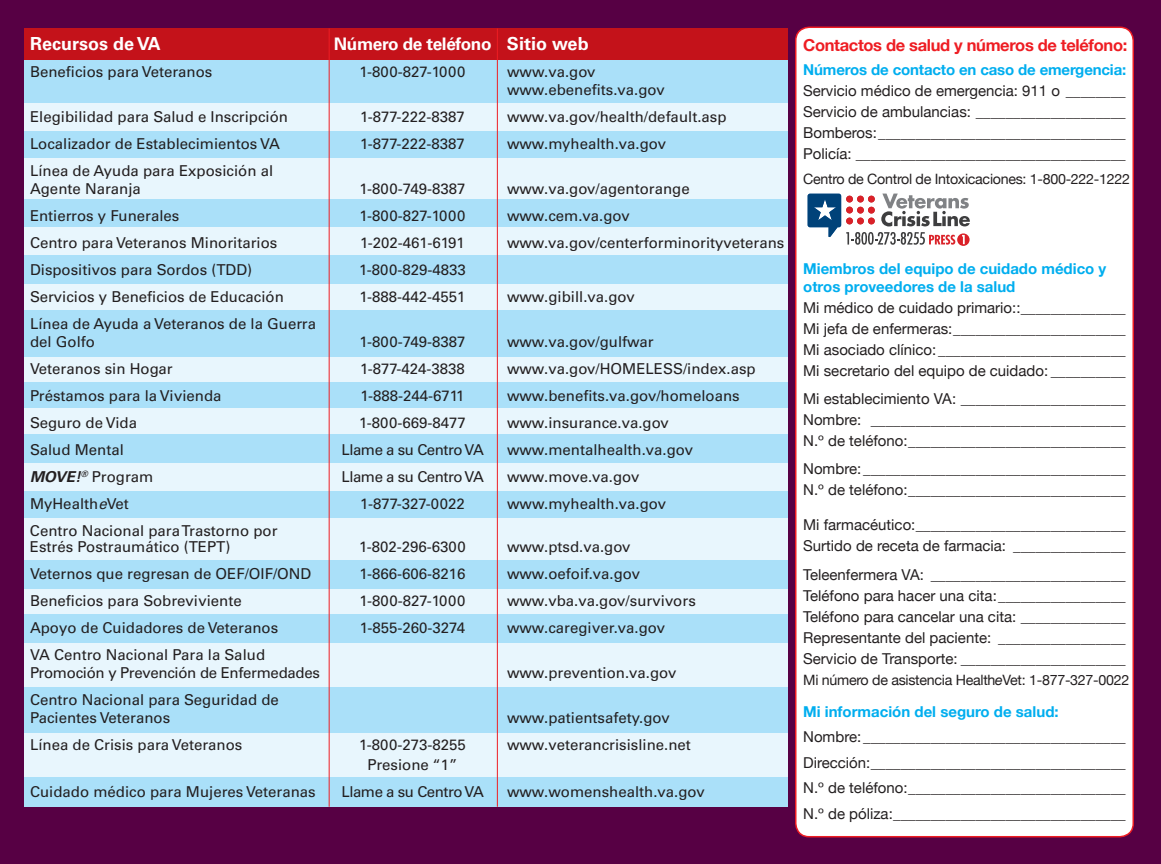
<style>
.page{position:relative;width:1161px;height:864px;background:#570044}
.page>*{position:absolute;margin:0;border:0;box-sizing:border-box;transform-origin:0 0}
.t1{font:700 18px "Univers";color:#fff}
.t2{font:700 17.25px "Univers";letter-spacing:-.02em;color:#fff}
.t3{font:700 16.5px "Helvetica Neue";letter-spacing:-.02em;color:#ee1d23}
.t4{font:15px/18px "Univers";color:#231f20}
.t5{font:15px/21px "Helvetica Neue";color:#231f20;text-align:right}
.t6{font:700 15px/18px "Helvetica Neue";color:#00aeef}
.t7{font:15px/18px "Univers";letter-spacing:-.02em;color:#231f20}
.t8{font:15px "Univers";letter-spacing:-.03em;color:#231f20}
.t9{font:14.25px "Helvetica Neue";letter-spacing:-.02em;color:#231f20}
.s1{font-weight:700;font-style:italic}
.s2{font-style:italic}
</style>
<div class="page">
<div style="left:24px;top:60px;width:763px;height:747px;background:#aae0f9"></div>
<div style="left:24px;top:103px;width:763px;height:27px;background:#e8f6fd"></div>
<div style="left:24px;top:158px;width:763px;height:41px;background:#e8f6fd"></div>
<div style="left:24px;top:228px;width:763px;height:27px;background:#e8f6fd"></div>
<div style="left:24px;top:284px;width:763px;height:26px;background:#e8f6fd"></div>
<div style="left:24px;top:357px;width:763px;height:25px;background:#e8f6fd"></div>
<div style="left:24px;top:409px;width:763px;height:25px;background:#e8f6fd"></div>
<div style="left:24px;top:463px;width:763px;height:27px;background:#e8f6fd"></div>
<div style="left:24px;top:589px;width:763px;height:25px;background:#e8f6fd"></div>
<div style="left:24px;top:518px;width:763px;height:42px;background:#e8f6fd"></div>
<div style="left:24px;top:644px;width:763px;height:43px;background:#e8f6fd"></div>
<div style="left:24px;top:28px;width:763px;height:31px;background:#c4121a"></div>
<div style="left:796px;top:27px;width:337px;height:810px;background:#fff;border-radius:14px"></div>
<div style="left:795px;top:27px;width:339px;height:810px;border:2px solid #ee1d23;border-radius:14px"></div>
<div style="left:24px;top:733px;width:763px;height:44px;background:#e8f6fd"></div>
<hr style="left:329px;top:28px;width:1px;height:779px;background:#ee1d23">
<hr style="left:497px;top:28px;width:1px;height:779px;background:#ee1d23">
<svg style="left:808px;top:194px;width:162px;height:52px"></svg>
<p class="t1" style="left:30px;top:33px;width:132px">Recursos de VA</p>
<p class="t2" style="left:334px;top:33px;width:159px">Número de teléfono</p>
<p class="t1" style="left:507px;top:33px;width:83px">Sitio web</p>
<p class="t4" style="left:30px;top:62px;width:184px">Beneficios para Veteranos</p>
<p class="t4" style="left:360px;top:62px;width:107px">1-800-827-1000</p>
<p class="t4" style="left:507px;top:62px;width:159px">www.va.gov www.ebenefits.va.gov</p>
<p class="t4" style="left:30px;top:107px;width:260px">Elegibilidad para Salud e Inscripción</p>
<p class="t4" style="left:360px;top:107px;width:106px">1-877-222-8387</p>
<p class="t4" style="left:507px;top:107px;width:221px">www.va.gov/health/default.asp</p>
<p class="t4" style="left:30px;top:134px;width:252px">Localizador de Establecimientos VA</p>
<p class="t4" style="left:360px;top:134px;width:106px">1-877-222-8387</p>
<p class="t4" style="left:507px;top:134px;width:161px">www.myhealth.va.gov</p>
<p class="t4" style="left:30px;top:161px;width:245px">Línea de Ayuda para Exposición al<br>Agente Naranja</p>
<p class="t4" style="left:360px;top:179px;width:107px">1-800-749-8387</p>
<p class="t4" style="left:507px;top:179px;width:184px">www.va.gov/agentorange</p>
<p class="t4" style="left:30px;top:206px;width:151px">Entierros y Funerales</p>
<p class="t4" style="left:360px;top:206px;width:107px">1-800-827-1000</p>
<p class="t4" style="left:507px;top:206px;width:124px">www.cem.va.gov</p>
<p class="t4" style="left:30px;top:233px;width:249px">Centro para Veteranos Minoritarios</p>
<p class="t4" style="left:360px;top:233px;width:106px">1-202-461-6191</p>
<p class="t4" style="left:507px;top:233px;width:279px">www.va.gov/centerforminorityveterans</p>
<p class="t4" style="left:30px;top:260px;width:224px">Dispositivos para Sordos (TDD)</p>
<p class="t4" style="left:359px;top:260px;width:108px">1-800-829-4833</p>
<p class="t4" style="left:30px;top:287px;width:255px">Servicios y Beneficios de Educación</p>
<p class="t4" style="left:359px;top:287px;width:108px">1-888-442-4551</p>
<p class="t4" style="left:507px;top:287px;width:129px">www.gibill.va.gov</p>
<p class="t4" style="left:30px;top:314px;width:288px">Línea de Ayuda a Veteranos de la Guerra del Golfo</p>
<p class="t4" style="left:360px;top:332px;width:107px">1-800-749-8387</p>
<p class="t4" style="left:507px;top:332px;width:148px">www.va.gov/gulfwar</p>
<p class="t4" style="left:30px;top:359px;width:144px">Veteranos sin Hogar</p>
<p class="t4" style="left:360px;top:359px;width:106px">1-877-424-3838</p>
<p class="t4" style="left:507px;top:359px;width:250px">www.va.gov/HOMELESS/index.asp</p>
<p class="t4" style="left:30px;top:386px;width:193px">Préstamos para la Vivienda</p>
<p class="t4" style="left:360px;top:386px;width:106px">1-888-244-6711</p>
<p class="t4" style="left:507px;top:386px;width:234px">www.benefits.va.gov/homeloans</p>
<p class="t4" style="left:30px;top:413px;width:109px">Seguro de Vida</p>
<p class="t4" style="left:359px;top:413px;width:108px">1-800-669-8477</p>
<p class="t4" style="left:507px;top:413px;width:163px">www.insurance.va.gov</p>
<p class="t4" style="left:30px;top:440px;width:95px">Salud Mental</p>
<p class="t8" style="left:341px;top:440px;width:144px">Llame a su Centro VA</p>
<p class="t4" style="left:507px;top:440px;width:188px">www.mentalhealth.va.gov</p>
<p class="t4" style="left:30px;top:467px;width:125px"><span class="s1">MOVE!</span><sup>®</sup> Program</p>
<p class="t8" style="left:341px;top:467px;width:144px">Llame a su Centro VA</p>
<p class="t4" style="left:507px;top:467px;width:134px">www.move.va.gov</p>
<p class="t4" style="left:30px;top:494px;width:100px">MyHealth<span class="s2">e</span>Vet</p>
<p class="t4" style="left:360px;top:494px;width:106px">1-877-327-0022</p>
<p class="t4" style="left:507px;top:494px;width:161px">www.myhealth.va.gov</p>
<p class="t4" style="left:30px;top:522px;width:249px;line-height:16.5px">Centro Nacional para Trastorno por<br>Estrés Postraumático (TEPT)</p>
<p class="t4" style="left:359px;top:538px;width:108px">1-802-296-6300</p>
<p class="t4" style="left:507px;top:538px;width:125px">www.ptsd.va.gov</p>
<p class="t4" style="left:30px;top:565px;width:283px">Veternos que regresan de OEF/OIF/OND</p>
<p class="t4" style="left:360px;top:565px;width:107px">1-866-606-8216</p>
<p class="t4" style="left:507px;top:565px;width:135px">www.oefoif.va.gov</p>
<p class="t4" style="left:30px;top:592px;width:213px">Beneficios para Sobreviviente</p>
<p class="t4" style="left:360px;top:592px;width:107px">1-800-827-1000</p>
<p class="t4" style="left:507px;top:592px;width:191px">www.vba.va.gov/survivors</p>
<p class="t4" style="left:30px;top:619px;width:250px">Apoyo de Cuidadores de Veteranos</p>
<p class="t4" style="left:360px;top:619px;width:107px">1-855-260-3274</p>
<p class="t4" style="left:507px;top:619px;width:160px">www.caregiver.va.gov</p>
<p class="t7" style="left:30px;top:646px;width:292px">VA Centro Nacional Para la Salud<br>Promoción y Prevención de Enfermedades</p>
<p class="t4" style="left:507px;top:664px;width:171px">www.prevention.va.gov</p>
<p class="t4" style="left:30px;top:691px;width:250px">Centro Nacional para Seguridad de<br>Pacientes Veteranos</p>
<p class="t4" style="left:507px;top:709px;width:164px">www.patientsafety.gov</p>
<p class="t4" style="left:30px;top:736px;width:214px">Línea de Crisis para Veteranos</p>
<p class="t4" style="left:359px;top:736px;width:108px">1-800-273-8255</p>
<p class="t4" style="left:507px;top:736px;width:185px">www.veterancrisisline.net</p>
<p class="t4" style="left:368px;top:755px;width:91px">Presione “1”</p>
<p class="t4" style="left:30px;top:782px;width:287px">Cuidado médico para Mujeres Veteranas</p>
<p class="t8" style="left:341px;top:782px;width:144px">Llame a su Centro VA</p>
<p class="t4" style="left:507px;top:782px;width:199px">www.womenshealth.va.gov</p>
<h3 class="t3" style="left:803px;top:35px;width:326px">Contactos de salud y números de teléfono:</h3>
<h4 class="t6" style="left:803px;top:60px;width:325px">Números de contacto en caso de emergencia:</h4>
<p class="t5" style="left:803px;top:80px;width:324px">Servicio médico de emergencia: 911 o ________</p>
<p class="t5" style="left:803px;top:101px;width:324px">Servicio de ambulancias: ____________________</p>
<p class="t5" style="left:803px;top:122px;width:324px">Bomberos:_________________________________</p>
<p class="t5" style="left:803px;top:143px;width:324px">Policía: ____________________________________</p>
<p class="t9" style="left:803px;top:171px;width:328px">Centro de Control de Intoxicaciones: 1-800-222-1222</p>
<h4 class="t6" style="left:803px;top:259px;width:305px">Miembros del equipo de cuidado médico y otros proveedores de la salud</h4>
<p class="t5" style="left:803px;top:297px;width:324px">Mi médico de cuidado primario::______________</p>
<p class="t5" style="left:803px;top:318px;width:324px">Mi jefa de enfermeras:_______________________</p>
<p class="t5" style="left:803px;top:339px;width:324px">Mi asociado clínico:_________________________</p>
<p class="t5" style="left:803px;top:360px;width:324px">Mi secretario del equipo de cuidado: __________</p>
<p class="t5" style="left:803px;top:388px;width:324px">Mi establecimiento VA: ______________________ __________________________________<br>N.º de teléfono:_____________________________</p>
<p class="t5" style="left:803px;top:458px;width:324px">Nombre:___________________________________</p>
<p class="t5" style="left:803px;top:479px;width:324px">N.º de teléfono:_____________________________</p>
<p class="t5" style="left:803px;top:514px;width:324px">Mi farmacéutico:____________________________ _______________</p>
<p class="t5" style="left:803px;top:564px;width:324px">__________________________<br>Teléfono para hacer una cita:_________________</p>
<p class="t5" style="left:803px;top:606px;width:324px">Teléfono para cancelar una cita: ______________ _________________<br>Servicio de Transporte: ______________________</p>
<p class="t5" style="left:803px;top:409px;width:60px">Nombre:</p>
<p class="t5" style="left:803px;top:535px;width:204px">Surtido de receta de farmacia:</p>
<p class="t5" style="left:803px;top:564px;width:122px">Teleenfermera VA:</p>
<p class="t5" style="left:803px;top:627px;width:190px">Representante del paciente:</p>
<p class="t9" style="left:803px;top:671px;width:328px">Mi número de asistencia Health<span class="s2">e</span>Vet: 1-877-327-0022</p>
<h4 class="t6" style="left:803px;top:702px;width:257px">Mi información del seguro de salud:</h4>
<p class="t5" style="left:803px;top:726px;width:324px">Nombre:___________________________________</p>
<p class="t5" style="left:803px;top:752px;width:324px">Dirección:__________________________________</p>
<p class="t5" style="left:803px;top:777px;width:324px">N.º de teléfono:_____________________________</p>
<p class="t5" style="left:803px;top:803px;width:324px">N.º de póliza:_______________________________</p>
</div>
